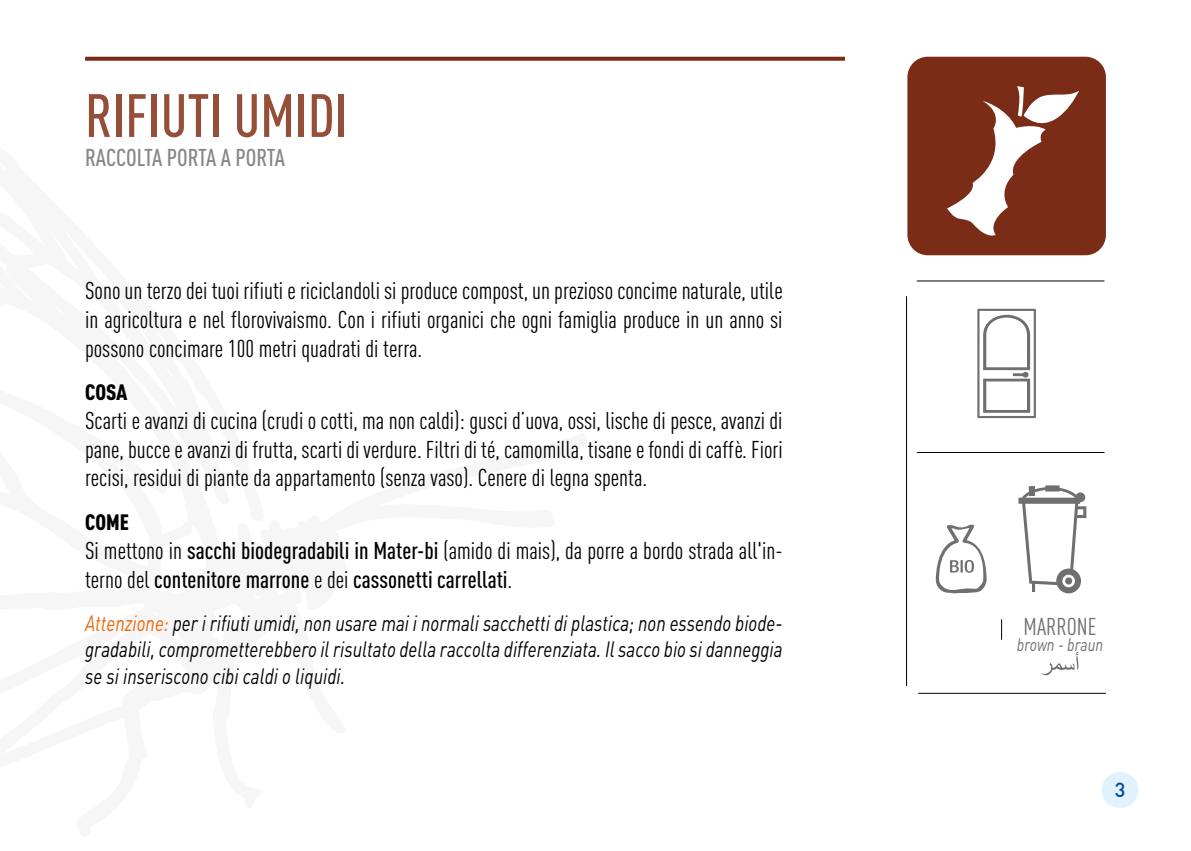
<style>
.page{position:relative;width:1191px;height:851px;background:#fff}
.page>*{position:absolute;margin:0;border:0;box-sizing:border-box;transform-origin:0 0}
.t1{font:500 60px "DIN Cond";color:#954e37}
.t2{font:24px/28.8px "DIN Cond";color:#000;text-align:justify}
.t3{font:500 24px/28.8px "DIN Cond";color:#000}
.t4{font:500 24px "DIN Cond";letter-spacing:-.005em;color:#878787}
.t5{font:24px "DIN Cond";color:#706f6f}
.t6{font:italic 22px/26.4px "DIN";color:#000;text-align:justify;scale:.8 1}
.t7{font:900 22px "DIN Cond";letter-spacing:-.005em;color:#000}
.t8{font:500 20px "DIN";color:#00489a}
.t9{font:italic 18px "DIN";color:#706f6f;scale:.8 1}
.s1{font-weight:400}
.s2{color:#ec6608}
</style>
<div class="page">
<div style="left:1101px;top:771px;width:37px;height:37px;background:#e0f2fd;border-radius:50%"></div>
<svg style="left:1041px;top:652px;width:37px;height:23px"></svg>
<svg style="left:85px;top:57px;width:760px;height:4px;background:#833925"></svg>
<div style="left:907px;top:57px;width:199px;height:198px;background:#7b2c16;border-radius:20px"></div>
<svg style="left:947px;top:86px;width:132px;height:150px"></svg>
<svg style="left:1001px;top:619px;width:1px;height:20px"></svg>
<hr style="left:906px;top:296px;width:1px;height:389px;background:#000">
<hr style="left:916px;top:280px;width:188px;height:1px;background:#000">
<hr style="left:916px;top:452px;width:188px;height:1px;background:#000">
<hr style="left:918px;top:693px;width:188px;height:1px;background:#000">
<svg style="left:1018px;top:485px;width:68px;height:108px"></svg>
<svg style="left:977px;top:309px;width:59px;height:109px"></svg>
<svg style="left:935px;top:524px;width:51px;height:69px"></svg>
<h1 class="t1" style="left:85px;top:80px;width:264px">RIFIUTI UMIDI</h1>
<p class="t4" style="left:85px;top:143px;width:201px">RACCOLTA PORTA A PORTA</p>
<p class="t2" style="left:85px;top:276px;width:699px">Sono un terzo dei tuoi rifiuti e riciclandoli si produce compost, un prezioso concime naturale, utile in agricoltura e nel florovivaismo. Con i rifiuti organici che ogni famiglia produce in un anno si possono concimare 100 metri quadrati di terra.</p>
<p class="t7" style="left:85px;top:378px;width:44px">COSA</p>
<p class="t2" style="left:85px;top:405px;width:699px">Scarti e avanzi di cucina (crudi o cotti, ma non caldi): gusci d’uova, ossi, lische di pesce, avanzi di pane, bucce e avanzi di frutta, scarti di verdure. Filtri di té, camomilla, tisane e fondi di caffè. Fiori recisi, residui di piante da appartamento (senza vaso). Cenere di legna spenta.</p>
<p class="t7" style="left:85px;top:508px;width:45px">COME</p>
<p class="t3" style="left:85px;top:535px;width:699px"><span class="s1">Si mettono in</span> sacchi biodegradabili in Mater-bi <span class="s1">(amido di mais), da porre a bordo strada all'in&shy;terno del</span> contenitore marrone <span class="s1">e dei</span> cassonetti carrellati<span class="s1">.</span></p>
<p class="t6" style="left:85px;top:609px;width:873px"><span class="s2">Attenzione:</span> per i rifiuti umidi, non usare mai i normali sacchetti di plastica; non essendo biode&shy;gradabili, comprometterebbero il risultato della raccolta differenziata. Il sacco bio si danneggia se si inseriscono cibi caldi o liquidi.</p>
<p class="t5" style="left:1023px;top:612px;width:74px">MARRONE</p>
<p class="t9" style="left:1017px;top:633px;width:109px">brown - braun</p>
<p class="t8" style="left:1114px;top:777px;width:12px">3</p>
</div>
